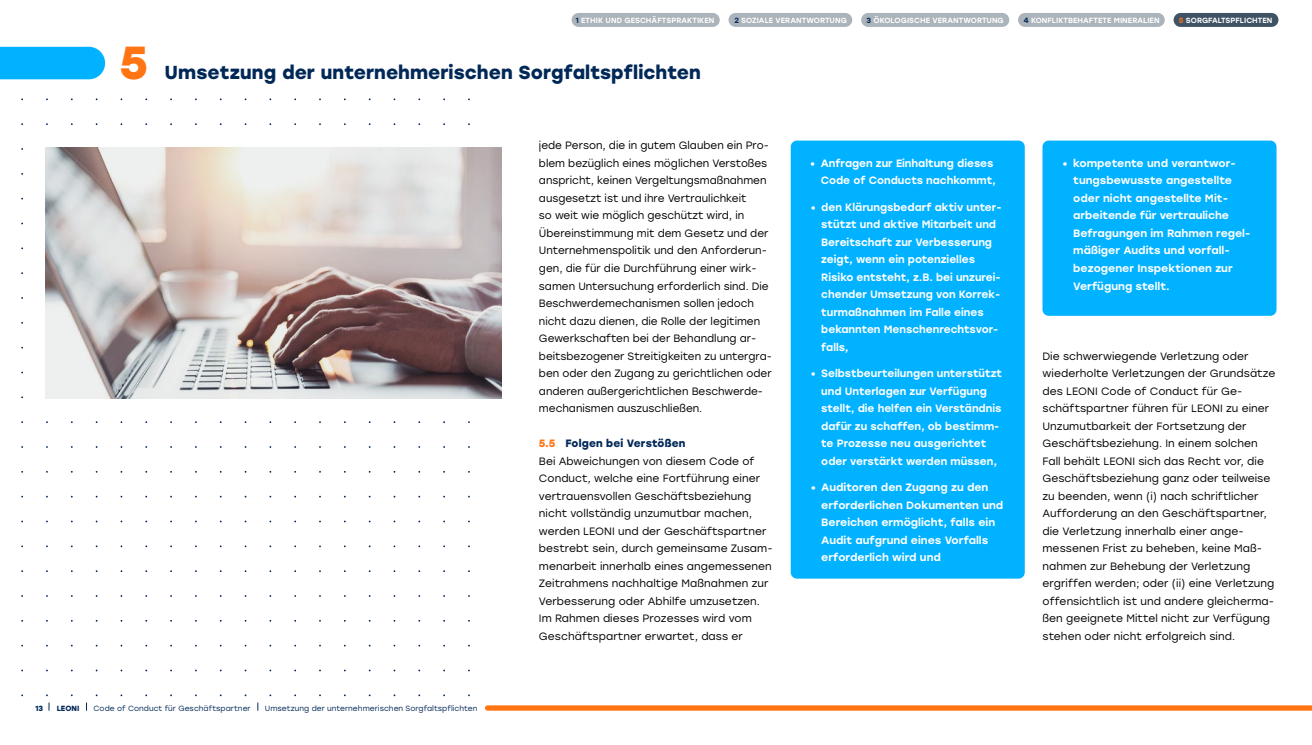
<style>
.page{position:relative;width:1312px;height:745px;background:#fff}
.page>*{position:absolute;margin:0;border:0;box-sizing:border-box;transform-origin:0 0}
.Vorwort_Inhalt{font:700 46.25px "Stolzl";color:#ff7514}
.Kapitelname_klein{font:700 18.75px "Stolzl";letter-spacing:.005em;color:#002857}
.Fließtext{font:10.62px/17.5px "Stolzl";letter-spacing:.005em;color:#000}
.Fließtext-2{font:500 10.62px/17.5px "Stolzl";color:#fff}
.Absatzüberschriften{font:700 10.62px "Stolzl";letter-spacing:.015em;color:#002857}
.Navigation_2{font:500 7.5px "Stolzl";letter-spacing:.005em;color:#fff}
.Seitenzahl{font:7.5px "Stolzl";letter-spacing:.005em;color:#002857}
.Seitenzahl-2{font:700 7.5px "Stolzl";letter-spacing:.005em;color:#002857}
.s1{color:#002857}
.s2{color:#ff7514}
</style>
<div class="page">
<div style="left:790px;top:140px;width:234px;height:438px;background:#00b2ff;border-radius:6px"></div>
<div style="left:1042px;top:140px;width:234px;height:175px;background:#00b2ff;border-radius:6px"></div>
<img style="left:45px;top:148px;width:456px;height:250px">
<div style="left:571px;top:13px;width:148px;height:14px;background:#abb3bb;border-radius:7px"></div>
<div style="left:861px;top:13px;width:148px;height:14px;background:#abb3bb;border-radius:7px"></div>
<div style="left:1017px;top:13px;width:147px;height:14px;background:#abb3bb;border-radius:7px"></div>
<div style="left:1173px;top:13px;width:105px;height:14px;background:#405365;border-radius:7px"></div>
<div style="left:728px;top:13px;width:124px;height:14px;background:#abb3bb;border-radius:7px"></div>
<svg style="left:485px;top:705px;width:826px;height:5px;background:#ff7f25"></svg>
<div style="left:0;top:47px;width:105px;height:32px;background:#00b2ff"></div>
<p class="Vorwort_Inhalt" style="left:119px;top:30px;width:30px">5</p>
<p class="Navigation_2" style="left:575px;top:15px;width:140px"><span class="s1">1</span> ETHIK UND GESCHÄFTSPRAKTIKEN</p>
<p class="Navigation_2" style="left:734px;top:15px;width:114px"><span class="s1">2</span> SOZIALE VERANTWORTUNG</p>
<p class="Navigation_2" style="left:866px;top:15px;width:139px"><span class="s1">3</span> ÖKOLOGISCHE VERANTWORTUNG</p>
<p class="Navigation_2" style="left:1023px;top:15px;width:137px"><span class="s1">4</span> KONFLIKTBEHAFTETE MINERALIEN</p>
<p class="Navigation_2" style="left:1178px;top:15px;width:95px"><span class="s2">5</span> SORGFALTSPFLICHTEN</p>
<p class="Kapitelname_klein" style="left:164px;top:59px;width:537px">Umsetzung der unternehmerischen Sorgfaltspflichten</p>
<p class="Fließtext" style="left:539px;top:136px;width:234px">jede Person, die in gutem Glauben ein Pro&shy;blem bezüglich eines möglichen Verstoßes anspricht, keinen Vergeltungsmaßnahmen ausgesetzt ist und ihre Vertraulichkeit<br>so weit wie möglich geschützt wird, in Übereinstimmung mit dem Gesetz und der Unternehmenspolitik und den Anforderun&shy;gen, die für die Durchführung einer wirk&shy;samen Untersuchung erforderlich sind. Die Beschwerdemechanismen sollen jedoch nicht dazu dienen, die Rolle der legitimen Gewerkschaften bei der Behandlung ar&shy;beitsbezogener Streitigkeiten zu untergra&shy;ben oder den Zugang zu gerichtlichen oder anderen außergerichtlichen Beschwerde&shy;mechanismen auszuschließen.</p>
<p class="Absatzüberschriften" style="left:539px;top:435px;width:148px"><span class="s2">5.5</span> Folgen bei Verstößen</p>
<p class="Fließtext" style="left:539px;top:451px;width:235px">Bei Abweichungen von diesem Code of Conduct, welche eine Fortführung einer vertrauensvollen Geschäftsbeziehung nicht vollständig unzumutbar machen, werden LEONI und der Geschäftspartner bestrebt sein, durch gemeinsame Zusam&shy;menarbeit innerhalb eines angemessenen Zeitrahmens nachhaltige Maßnahmen zur Verbesserung oder Abhilfe umzusetzen.<br>Im Rahmen dieses Prozesses wird vom Geschäftspartner erwartet, dass er</p>
<p class="Fließtext-2" style="left:809px;top:154px;width:187px;text-align:right">• Anfragen zur Einhaltung dieses<br>Code of Conducts nachkommt,</p>
<p class="Fließtext-2" style="left:821px;top:197px;width:182px;text-indent:-11px">• den Klärungsbedarf aktiv unter&shy;stützt und aktive Mitarbeit und<br>Bereitschaft zur Verbesserung zeigt, wenn ein potenzielles<br>Risiko entsteht, z.B. bei unzurei&shy;chender Umsetzung von Korrek&shy;turmaßnahmen im Falle eines bekannten Menschenrechtsvor&shy;falls,</p>
<p class="Fließtext-2" style="left:821px;top:364px;width:182px;text-indent:-11px">• Selbstbeurteilungen unterstützt und Unterlagen zur Verfügung stellt, die helfen ein Verständnis dafür zu schaffen, ob bestimm&shy;te Prozesse neu ausgerichtet oder verstärkt werden müssen,</p>
<p class="Fließtext-2" style="left:821px;top:477px;width:183px;text-indent:-11px">• Auditoren den Zugang zu den erforderlichen Dokumenten und<br>Bereichen ermöglicht, falls ein<br>Audit aufgrund eines Vorfalls erforderlich wird und</p>
<p class="Fließtext-2" style="left:1072px;top:154px;width:179px;text-indent:-11px">• kompetente und verantwor&shy;tungsbewusste angestellte oder nicht angestellte Mit&shy;arbeitende für vertrauliche<br>Befragungen im Rahmen regel&shy;mäßiger Audits und vorfall&shy;bezogener Inspektionen zur<br>Verfügung stellt.</p>
<p class="Fließtext" style="left:1042px;top:346px;width:234px">Die schwerwiegende Verletzung oder wiederholte Verletzungen der Grundsätze des LEONI Code of Conduct für Ge&shy;schäftspartner führen für LEONI zu einer Unzumutbarkeit der Fortsetzung der Geschäftsbeziehung. In einem solchen Fall behält LEONI sich das Recht vor, die Geschäftsbeziehung ganz oder teilweise zu beenden, wenn (i) nach schriftlicher Aufforderung an den Geschäftspartner, die Verletzung innerhalb einer ange&shy;messenen Frist zu beheben, keine Maß&shy;nahmen zur Behebung der Verletzung ergriffen werden; oder (ii) eine Verletzung offensichtlich ist und andere gleicherma&shy;ßen geeignete Mittel nicht zur Verfügung stehen oder nicht erfolgreich sind.</p>
<p class="Seitenzahl-2" style="left:35px;top:702px;width:9px">13</p>
<p class="Seitenzahl-2" style="left:57px;top:702px;width:24px">LEONI</p>
<p class="Seitenzahl" style="left:94px;top:702px;width:158px">Code of Conduct für Geschäftspartner</p>
<p class="Seitenzahl" style="left:265px;top:702px;width:214px">Umsetzung der unternehmerischen Sorgfaltspflichten</p>
</div>
